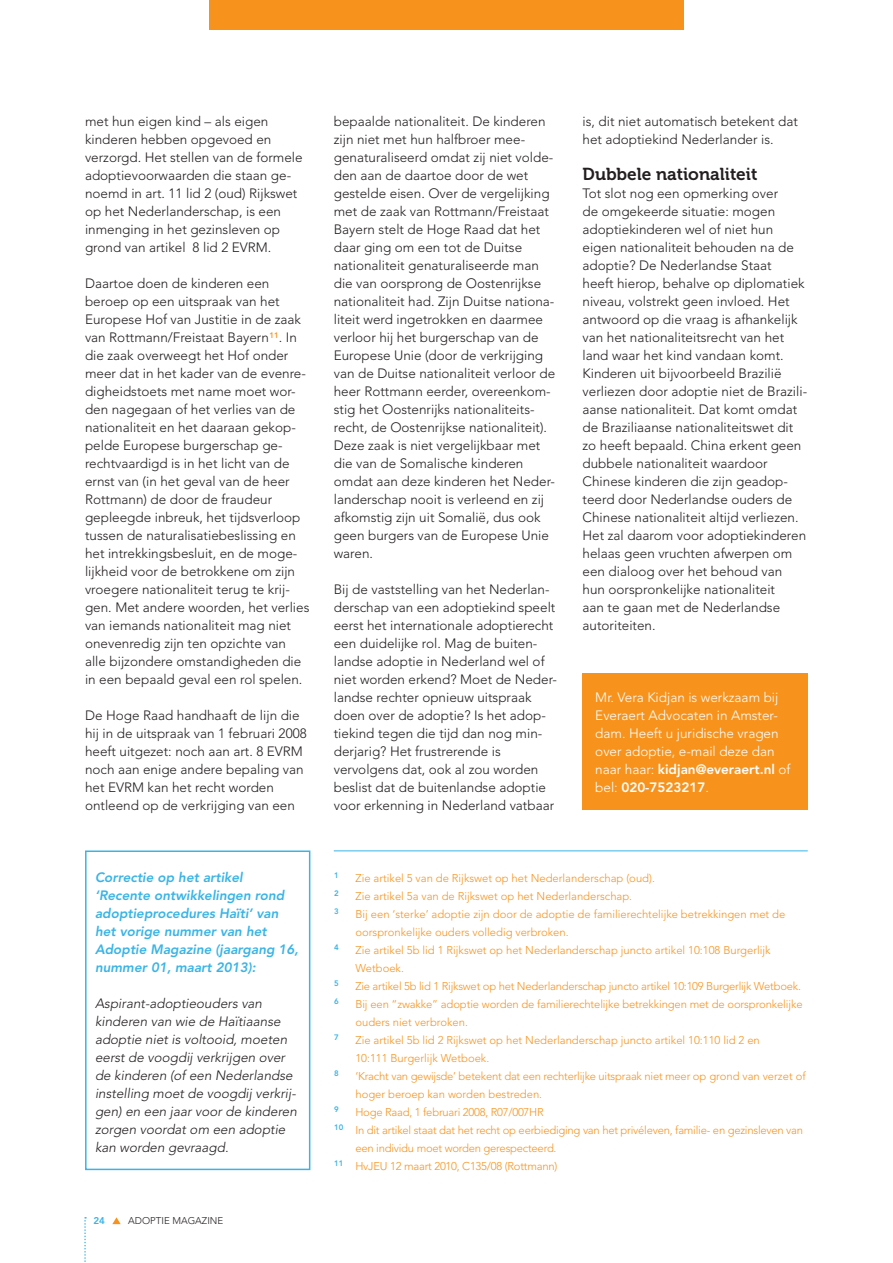
<style>
.page{position:relative;width:893px;height:1263px;background:#fff}
.page>*{position:absolute;margin:0;border:0;box-sizing:border-box;transform-origin:0 0}
.t1{font:17.25px "Museo 700";color:#231f20}
.t2{font:300 13.5px/18px "Avenir";color:#231f20}
.t3{font:italic 300 13.5px/18px "Avenir";color:#231f20}
.t4{font:300 13.5px/18px "Avenir";color:#fff}
.t5{font:italic 800 13.5px/18px "Avenir";color:#39b4e7}
.t6{font:300 11.25px/18px "Avenir";letter-spacing:-.01em;color:#f7931d}
.t7{font:300 9.75px "Avenir";color:#231f20}
.t8{font:800 9.75px "Avenir";color:#39b4e7}
.t9{font:800 7.8px "Avenir";color:#39b4e7}
.s1{font-weight:800}
</style>
<div class="page">
<svg style="left:84px;top:1217px;width:2px;height:45px"></svg>
<svg style="left:112px;top:1217px;width:9px;height:7px"></svg>
<hr style="left:334px;top:850px;width:474px;height:1px;background:#39b4e7">
<div style="left:85px;top:850px;width:225px;height:320px;border:2px solid #39b4e7"></div>
<div style="left:209px;top:0;width:475px;height:30px;background:#f7931d"></div>
<div style="left:583px;top:673px;width:225px;height:137px;background:#f7931d"></div>
<p class="t2" style="left:85px;top:112px;width:219px">met hun eigen kind – als eigen kinderen hebben opgevoed en verzorgd. Het stellen van de formele adoptievoorwaarden die staan ge&shy;noemd in art. 11 lid 2 (oud) Rijkswet op het Nederlanderschap, is een inmenging in het gezinsleven op grond van artikel 8 lid 2 EVRM.</p>
<p class="t2" style="left:85px;top:274px;width:226px">Daartoe doen de kinderen een beroep op een uitspraak van het Europese Hof van Justitie in de zaak van Rottmann/Freistaat Bayern<sup>11</sup>. I n die zaak overweegt het Hof onder meer dat in het kader van de evenre&shy;digheidstoets met name moet wor&shy;den nagegaan of het verlies van de nationaliteit en het daaraan gekop&shy;pelde Europese burgerschap ge&shy;rechtvaardigd is in het licht van de ernst van (in het geval van de heer Rottmann) de door de fraudeur gepleegde inbreuk, het tijdsverloop tussen de naturalisatiebeslissing en het intrekkingsbesluit, en de moge&shy;lijkheid voor de betrokkene om zijn vroegere nationaliteit terug te krij&shy;gen. Met andere woorden, het verlies van iemands nationaliteit mag niet onevenredig zijn ten opzichte van alle bijzondere omstandigheden die in een bepaald geval een rol spelen.</p>
<p class="t2" style="left:85px;top:706px;width:223px">De Hoge Raad handhaaft de lijn die hij in de uitspraak van 1 februari 2008 heeft uitgezet: noch aan art. 8 EVRM noch aan enige andere bepaling van het EVRM kan het recht worden ontleend op de verkrijging van een</p>
<p class="t5" style="left:95px;top:868px;width:205px">Correctie op het artikel ‘Recente ontwikkelingen rond adoptieprocedures Haïti’ van het vorige nummer van het<br>Adoptie Magazine (jaargang 16, nummer 01, maart 2013):</p>
<p class="t3" style="left:95px;top:994px;width:203px">Aspirant-adoptieouders van kinderen van wie de Haïtiaanse adoptie niet is voltooid, moeten eerst de voogdij verkrijgen over de kinderen (of een Nederlandse instelling moet de voogdij verkrij&shy;gen) en een jaar voor de kinderen zorgen voordat om een adoptie kan worden gevraagd.</p>
<p class="t8" style="left:94px;top:1215px;width:13px">24</p>
<p class="t7" style="left:128px;top:1215px;width:97px">adoptiE MAGAZI NE</p>
<p class="t2" style="left:334px;top:112px;width:223px">bepaalde nationaliteit. De kinderen zijn niet met hun halfbroer mee&shy;genaturaliseerd omdat zij niet volde&shy;den aan de daartoe door de wet gestelde eisen. Over de vergelijking met de zaak van Rottmann/Freistaat Bayern stelt de Hoge Raad dat het daar ging om een tot de Duitse nationaliteit genaturaliseerde man die van oorsprong de Oostenrijkse nationaliteit had. Zijn Duitse nationa&shy;liteit werd ingetrokken en daarmee verloor hij het burgerschap van de Europese Unie (door de verkrijging van de Duitse nationaliteit verloor de heer Rottmann eerder, overeenkom&shy;stig het Oostenrijks nationaliteits&shy;recht, de Oostenrijkse nationaliteit).<br>Deze zaak is niet vergelijkbaar met die van de Somalische kinderen omdat aan deze kinderen het Neder&shy;landerschap nooit is verleend en zij afkomstig zijn uit Somalië, dus ook geen burgers van de Europese Unie waren.</p>
<p class="t2" style="left:334px;top:580px;width:225px">Bij de vaststelling van het Nederlan&shy;derschap van een adoptiekind speelt eerst het internationale adoptierecht een duidelijke rol. Mag de buiten&shy;landse adoptie in Nederland wel of niet worden erkend? Moet de Neder&shy;landse rechter opnieuw uitspraak doen over de adoptie? Is het adop&shy;tiekind tegen die tijd dan nog min&shy;derjarig? Het frustrerende is vervolgens dat, ook al zou worden beslist dat de buitenlandse adoptie voor erkenning in Nederland vatbaar</p>
<p class="t2" style="left:583px;top:112px;width:217px">is, dit niet automatisch betekent dat het adoptiekind Nederlander is.</p>
<p class="t1" style="left:583px;top:164px;width:176px">Dubbele nationaliteit</p>
<p class="t2" style="left:583px;top:184px;width:226px">Tot slot nog een opmerking over<br>de omgekeerde situatie: mogen adoptiekinderen wel of niet hun eigen nationaliteit behouden na de adoptie? De Nederlandse Staat<br>heeft hierop, behalve op diplomatiek niveau, volstrekt geen invloed. Het antwoord op die vraag is afhankelijk van het nationaliteitsrecht van het land waar het kind vandaan komt.<br>Kinderen uit bijvoorbeeld Brazilië verliezen door adoptie niet de Brazili&shy;aanse nationaliteit. Dat komt omdat de Braziliaanse nationaliteitswet dit zo heeft bepaald. China erkent geen dubbele nationaliteit waardoor Chinese kinderen die zijn geadop&shy;teerd door Nederlandse ouders de Chinese nationaliteit altijd verliezen.<br>Het zal daarom voor adoptiekinderen helaas geen vruchten afwerpen om een dialoog over het behoud van hun oorspronkelijke nationaliteit<br>aan te gaan met de Nederlandse autoriteiten.</p>
<p class="t4" style="left:595px;top:688px;width:197px">Mr. Vera Kidjan is werkzaam bij<br>Everaert Advocaten in Amster&shy;dam. Heeft u juridische vragen over adoptie, e-mail deze dan naar haar: <span class="s1">kidjan@everaert.nl</span> of bel: <span class="s1">020-7523217</span>.</p>
<p class="t9" style="left:334px;top:870px;width:6px">1</p>
<p class="t6" style="left:355px;top:869px;width:301px">Zie artikel 5 van de Rijkswet op het Nederlanderschap (oud).</p>
<p class="t9" style="left:334px;top:888px;width:6px">2</p>
<p class="t6" style="left:355px;top:887px;width:278px">Zie artikel 5a van de Rijkswet op het Nederlanderschap.</p>
<p class="t9" style="left:334px;top:906px;width:6px">3</p>
<p class="t6" style="left:355px;top:905px;width:431px">Bij een ‘sterke’ adoptie zijn door de adoptie de familierechtelijke betrekkingen met de oorspronkelijke ouders volledig verbroken.</p>
<p class="t9" style="left:334px;top:942px;width:6px">4</p>
<p class="t6" style="left:355px;top:941px;width:417px">Zie artikel 5b lid 1 Rijkswet op het Nederlanderschap juncto artikel 10:108 Burgerlijk<br>Wetboek.</p>
<p class="t9" style="left:334px;top:978px;width:6px">5</p>
<p class="t6" style="left:355px;top:977px;width:447px">Zie artikel 5b lid 1 Rijkswet op het Nederlanderschap juncto artikel 10:109 Burgerlijk Wetboek.</p>
<p class="t9" style="left:334px;top:996px;width:6px">6</p>
<p class="t6" style="left:355px;top:995px;width:449px">Bij een “zwakke” adoptie worden de familierechtelijke betrekkingen met de oorspronkelijke ouders niet verbroken.</p>
<p class="t9" style="left:334px;top:1032px;width:6px">7</p>
<p class="t6" style="left:355px;top:1031px;width:406px">Zie artikel 5b lid 2 Rijkswet op het Nederlanderschap juncto artikel 10:110 lid 2 en<br>10:111 Burgerlijk Wetboek.</p>
<p class="t9" style="left:334px;top:1068px;width:6px">8</p>
<p class="t6" style="left:355px;top:1067px;width:452px">‘Kracht van gewijsde’ betekent dat een rechterlijke uitspraak niet meer op grond van verzet of hoger beroep kan worden bestreden.</p>
<p class="t9" style="left:334px;top:1104px;width:6px">9</p>
<p class="t6" style="left:355px;top:1103px;width:190px">Hoge Raad, 1 februari 2008, R07/007HR</p>
<p class="t6" style="left:334px;top:1121px;width:470px"><sup>10</sup> I n dit artikel staat dat het recht op eerbiediging van het privéleven, familie- en gezinsleven van</p>
<p class="t6" style="left:355px;top:1139px;width:203px">een individu moet worden gerespecteerd.</p>
<p class="t6" style="left:334px;top:1157px;width:225px"><sup>11</sup> HvJEU 12 maart 2010, C135/08 (Rottmann)</p>
</div>
